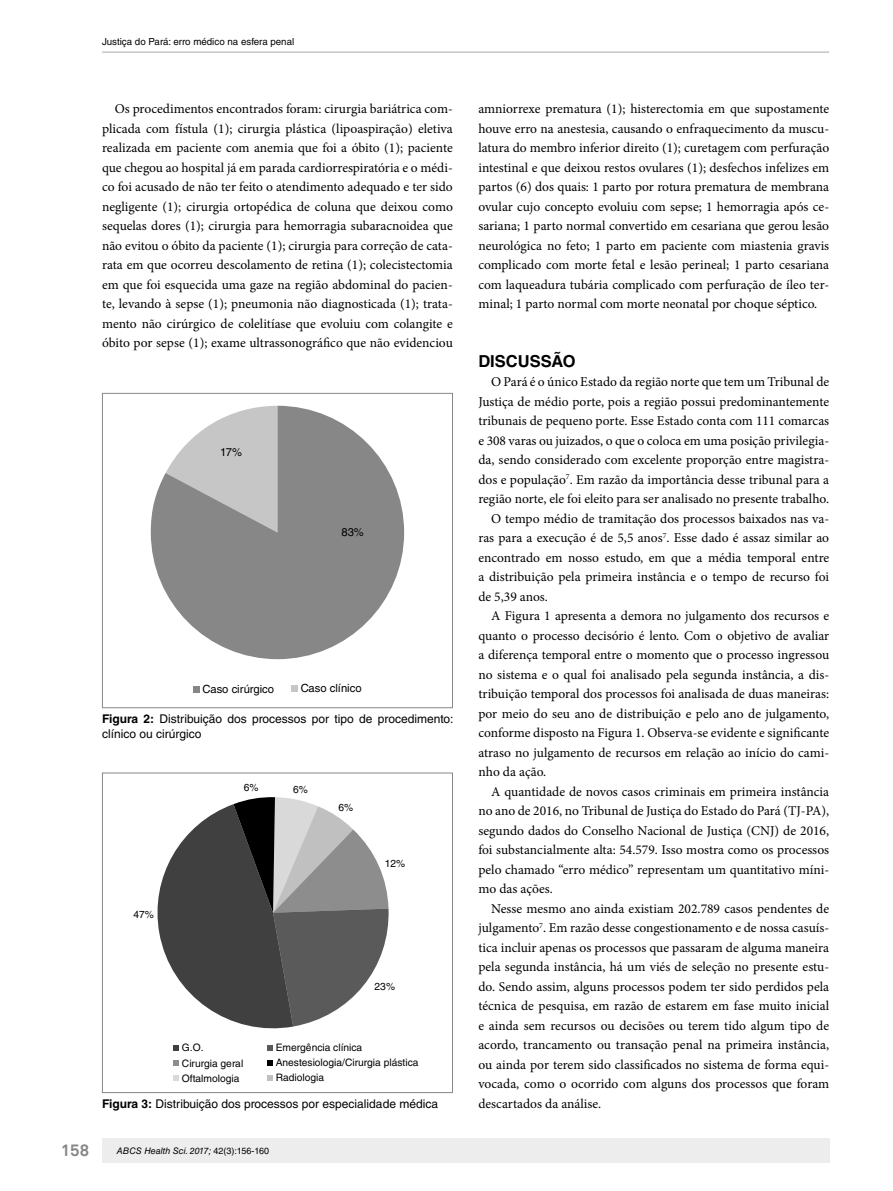
<style>
.page{position:relative;width:893px;height:1191px;background:#fff}
.page>*{position:absolute;margin:0;border:0;box-sizing:border-box;transform-origin:0 0}
.t1{font:700 16.5px "Helvetica LT Std";color:#000}
.t2{font:700 16.5px "Akkurat Pro";color:#878787}
.t3{font:13.5px/19.5px "Minion Pro";color:#000;text-align:justify}
.t4{font:12px/14.4px "Helvetica LT Std";color:#000}
.t5{font:11.25px "Helvetica LT Std";color:#000}
.t6{font:10.2px "Helvetica LT Std";color:#000}
.t7{font:9.75px "Helvetica LT Std";color:#000}
.t8{font:italic 9px "Helvetica LT Std";color:#000}
.s1{font-weight:700}
.s2{font-style:normal}
</style>
<div class="page">
<div style="left:102px;top:1138px;width:727px;height:24px;background:#ededed"></div>
<hr style="left:102px;top:51px;width:727px;height:2px;background:#c6c6c6">
<svg style="left:151px;top:406px;width:253px;height:253px;fill:#878787"></svg>
<svg style="left:193px;top:686px;width:6px;height:6px"></svg>
<svg style="left:291px;top:686px;width:6px;height:6px"></svg>
<div style="left:102px;top:393px;width:351px;height:315px;border:1px solid #878787"></div>
<svg style="left:157px;top:797px;width:232px;height:231px"></svg>
<svg style="left:173px;top:1045px;width:6px;height:6px"></svg>
<svg style="left:173px;top:1075px;width:6px;height:6px"></svg>
<svg style="left:173px;top:1060px;width:6px;height:6px"></svg>
<svg style="left:267px;top:1045px;width:6px;height:5px"></svg>
<svg style="left:267px;top:1075px;width:6px;height:5px"></svg>
<svg style="left:267px;top:1060px;width:6px;height:5px"></svg>
<div style="left:102px;top:772px;width:351px;height:321px;border:1px solid #878787"></div>
<p class="t7" style="left:102px;top:36px;width:194px">Justiça do Pará: erro médico na esfera penal</p>
<p class="t3" style="left:102px;top:99px;width:352px;text-indent:13px">Os procedimentos encontrados foram: cirurgia bariátrica com&shy;plicada com fístula (1); cirurgia plástica (lipoaspiração) eletiva realizada em paciente com anemia que foi a óbito (1); paciente que chegou ao hospital já em parada cardiorrespiratória e o médi&shy;co foi acusado de não ter feito o atendimento adequado e ter sido negligente (1); cirurgia ortopédica de coluna que deixou como sequelas dores (1); cirurgia para hemorragia subaracnoidea que não evitou o óbito da paciente (1); cirurgia para correção de cata&shy;rata em que ocorreu descolamento de retina (1); colecistectomia em que foi esquecida uma gaze na região abdominal do pacien&shy;te, levando à sepse (1); pneumonia não diagnosticada (1); trata&shy;mento não cirúrgico de colelitíase que evoluiu com colangite e óbito por sepse (1); exame ultrassonográfico que não evidenciou</p>
<p class="t3" style="left:478px;top:99px;width:352px">amniorrexe prematura (1); histerectomia em que supostamente houve erro na anestesia, causando o enfraquecimento da muscu&shy;latura do membro inferior direito (1); curetagem com perfuração intestinal e que deixou restos ovulares (1); desfechos infelizes em partos (6) dos quais: 1 parto por rotura prematura de membrana ovular cujo concepto evoluiu com sepse; 1 hemorragia após ce&shy;sariana; 1 parto normal convertido em cesariana que gerou lesão neurológica no feto; 1 parto em paciente com miastenia gravis complicado com morte fetal e lesão perineal; 1 parto cesariana com laqueadura tubária complicado com perfuração de íleo ter&shy;minal; 1 parto normal com morte neonatal por choque séptico.</p>
<p class="t1" style="left:478px;top:351px;width:99px">DISCUSSÃO</p>
<p class="t3" style="left:491px;top:372px;width:340px">O Pará é o único Estado da região norte que tem um Tribunal de</p>
<p class="t3" style="left:478px;top:392px;width:352px">Justiça de médio porte, pois a região possui predominantemente</p>
<p class="t3" style="left:478px;top:411px;width:352px">tribunais de pequeno porte. Esse Estado conta com 111 comarcas</p>
<p class="t3" style="left:478px;top:431px;width:352px">e 308 varas ou juizados, o que o coloca em uma posição privilegia-</p>
<p class="t3" style="left:478px;top:450px;width:352px">da, sendo considerado com excelente proporção entre magistra-</p>
<p class="t3" style="left:478px;top:470px;width:352px">dos e população<sup>7</sup>. Em razão da importância desse tribunal para a</p>
<p class="t3" style="left:478px;top:489px;width:352px">região norte, ele foi eleito para ser analisado no presente trabalho.</p>
<p class="t3" style="left:491px;top:509px;width:340px">O tempo médio de tramitação dos processos baixados nas va-</p>
<p class="t3" style="left:478px;top:528px;width:352px">ras para a execução é de 5,5 anos<sup>7</sup>. Esse dado é assaz similar ao</p>
<p class="t3" style="left:478px;top:548px;width:352px">encontrado em nosso estudo, em que a média temporal entre</p>
<p class="t3" style="left:478px;top:567px;width:352px">a distribuição pela primeira instância e o tempo de recurso foi</p>
<p class="t3" style="left:478px;top:587px;width:71px">de 5,39 anos.</p>
<p class="t3" style="left:491px;top:606px;width:340px">A Figura 1 apresenta a demora no julgamento dos recursos e</p>
<p class="t3" style="left:478px;top:626px;width:352px">quanto o processo decisório é lento. Com o objetivo de avaliar</p>
<p class="t3" style="left:478px;top:645px;width:352px">a diferença temporal entre o momento que o processo ingressou</p>
<p class="t3" style="left:478px;top:665px;width:352px">no sistema e o qual foi analisado pela segunda instância, a dis-</p>
<p class="t3" style="left:478px;top:684px;width:352px">tribuição temporal dos processos foi analisada de duas maneiras:</p>
<p class="t3" style="left:478px;top:703px;width:352px">por meio do seu ano de distribuição e pelo ano de julgamento,</p>
<p class="t3" style="left:478px;top:723px;width:352px">conforme disposto na Figura 1. Observa-se evidente e significante</p>
<p class="t3" style="left:478px;top:742px;width:352px">atraso no julgamento de recursos em relação ao início do cami-</p>
<p class="t3" style="left:478px;top:762px;width:69px">nho da ação.</p>
<p class="t3" style="left:491px;top:781px;width:340px">A quantidade de novos casos criminais em primeira instância</p>
<p class="t3" style="left:478px;top:801px;width:352px">no ano de 2016, no Tribunal de Justiça do Estado do Pará (TJ-PA),</p>
<p class="t3" style="left:478px;top:820px;width:352px">segundo dados do Conselho Nacional de Justiça (CNJ) de 2016,</p>
<p class="t3" style="left:478px;top:840px;width:352px">foi substancialmente alta: 54.579. Isso mostra como os processos</p>
<p class="t3" style="left:478px;top:859px;width:352px">pelo chamado “erro médico” representam um quantitativo míni-</p>
<p class="t3" style="left:478px;top:879px;width:76px">mo das ações.</p>
<p class="t3" style="left:491px;top:898px;width:339px">Nesse mesmo ano ainda existiam 202.789 casos pendentes de</p>
<p class="t3" style="left:478px;top:918px;width:352px">julgamento<sup>7</sup>. Em razão desse congestionamento e de nossa casuís-</p>
<p class="t3" style="left:478px;top:938px;width:352px">tica incluir apenas os processos que passaram de alguma maneira</p>
<p class="t3" style="left:478px;top:957px;width:352px">pela segunda instância, há um viés de seleção no presente estu-</p>
<p class="t3" style="left:478px;top:977px;width:352px">do. Sendo assim, alguns processos podem ter sido perdidos pela</p>
<p class="t3" style="left:478px;top:996px;width:352px">técnica de pesquisa, em razão de estarem em fase muito inicial</p>
<p class="t3" style="left:478px;top:1016px;width:352px">e ainda sem recursos ou decisões ou terem tido algum tipo de</p>
<p class="t3" style="left:478px;top:1035px;width:352px">acordo, trancamento ou transação penal na primeira instância,</p>
<p class="t3" style="left:478px;top:1055px;width:352px">ou ainda por terem sido classificados no sistema de forma equi-</p>
<p class="t3" style="left:478px;top:1074px;width:352px">vocada, como o ocorrido com alguns dos processos que foram</p>
<p class="t3" style="left:478px;top:1093px;width:124px">descartados da análise.</p>
<p class="t5" style="left:220px;top:446px;width:24px">17%</p>
<p class="t5" style="left:341px;top:525px;width:24px">83%</p>
<p class="t5" style="left:203px;top:682px;width:73px">Caso cirúrgico</p>
<p class="t5" style="left:301px;top:682px;width:62px">Caso clínico</p>
<p class="t4" style="left:102px;top:711px;width:353px"><span class="s1">Figura 2:</span> Distribuição dos processos por tipo de procedimento: clínico ou cirúrgico</p>
<p class="t6" style="left:244px;top:782px;width:16px">6%</p>
<p class="t6" style="left:293px;top:783px;width:16px">6%</p>
<p class="t6" style="left:338px;top:802px;width:16px">6%</p>
<p class="t6" style="left:385px;top:857px;width:22px">12%</p>
<p class="t6" style="left:134px;top:908px;width:22px">47%</p>
<p class="t6" style="left:375px;top:980px;width:22px">23%</p>
<p class="t6" style="left:276px;top:1041px;width:88px">Emergência clínica</p>
<p class="t6" style="left:276px;top:1071px;width:50px">Radiologia</p>
<p class="t6" style="left:182px;top:1042px;width:23px">G.O.</p>
<p class="t6" style="left:182px;top:1072px;width:59px">Oftalmologia</p>
<p class="t6" style="left:276px;top:1056px;width:144px">Anestesiologia/Cirurgia plástica</p>
<p class="t6" style="left:182px;top:1057px;width:63px">Cirurgia geral</p>
<p class="t4" style="left:102px;top:1096px;width:337px"><span class="s1">Figura 3:</span> Distribuição dos processos por especialidade médica</p>
<p class="t2" style="left:61px;top:1139px;width:30px">158</p>
<p class="t8" style="left:117px;top:1145px;width:154px">ABCS Health Sci. 2017; <span class="s2">42(3):156-160</span></p>
</div>
